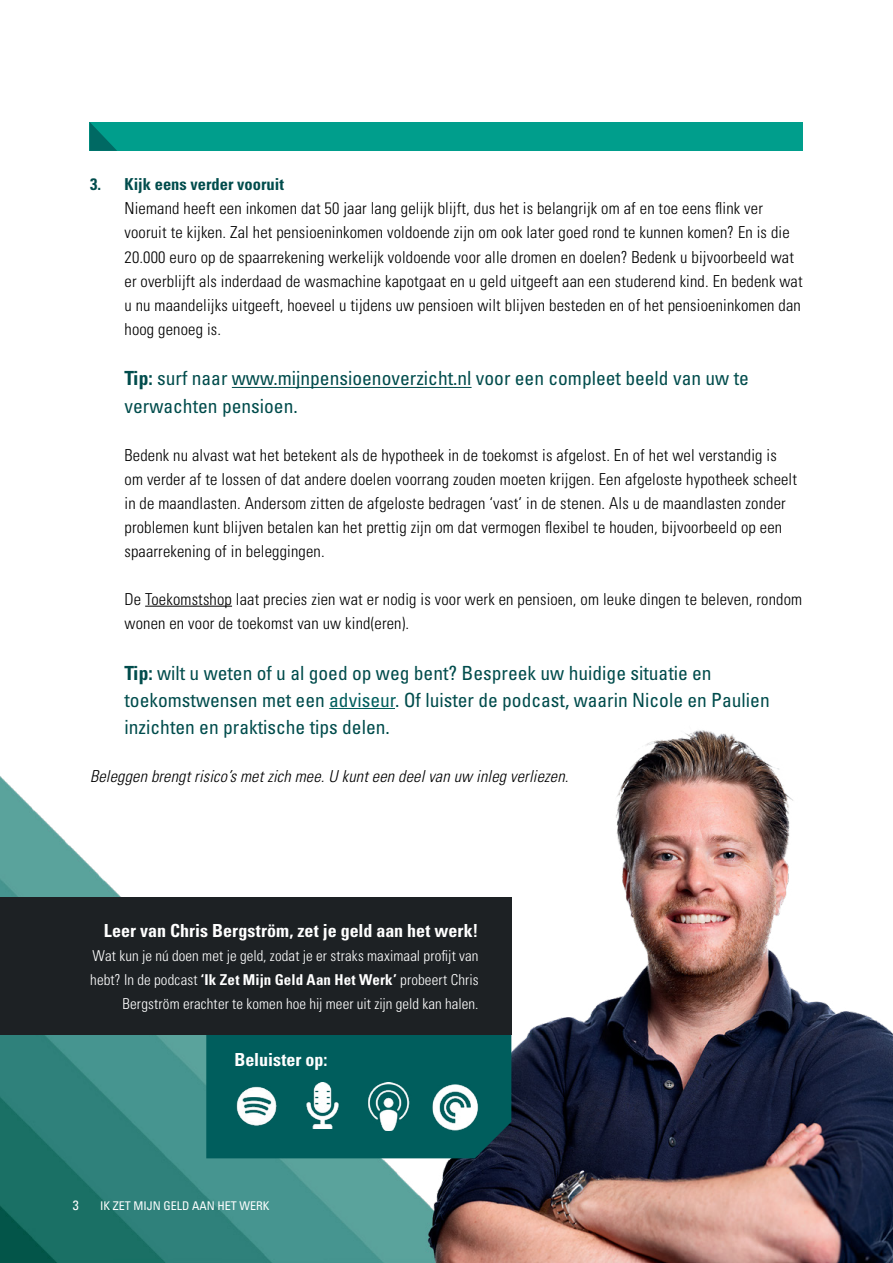
<style>
.page{position:relative;width:893px;height:1263px;background:#fff}
.page>*{position:absolute;margin:0;border:0;box-sizing:border-box;transform-origin:0 0}
.t1{font:condensed 19.5px/27px "Univers LT Std";color:#004c4c}
.t2{font:700 condensed 18px "Univers LT Std";color:#fff}
.t3{font:300 condensed 16.5px/24px "Univers LT Std";letter-spacing:.01em;color:#000}
.t4{font:italic 300 condensed 16.5px "Univers LT Std";color:#000}
.t5{font:700 condensed 16.5px "Univers LT Std";color:#004c4c}
.t6{font:300 condensed 15px/24px "Univers LT Std";letter-spacing:.005em;color:#fff;text-align:right}
.t7{font:condensed 13.5px "Univers LT Std";color:#fff}
.t8{font:condensed 12px "Univers LT Std";color:#fff}
.s1{font-weight:700}
.s2{color:#005e5d}
</style>
<div class="page">
<img style="left:0;top:730px;width:892px;height:533px">
<hr style="left:232px;top:387px;width:240px;height:1px;background:#004c4c">
<hr style="left:145px;top:606px;width:87px;height:1px;background:#000">
<hr style="left:329px;top:708px;width:66px;height:1px;background:#005e5d">
<div style="left:206px;top:1035px;width:305px;height:123px;background:#005e5d"></div>
<div style="left:0;top:897px;width:511px;height:138px;background:#1d2124"></div>
<img style="left:365px;top:1082px;width:48px;height:48px">
<img style="left:300px;top:1082px;width:46px;height:46px">
<img style="left:431px;top:1085px;width:48px;height:45px">
<img style="left:236px;top:1085px;width:42px;height:42px">
<div style="left:90px;top:122px;width:713px;height:29px;background:#009e8c"></div>
<svg style="left:90px;top:122px;width:27px;height:29px"></svg>
<p class="t5" style="left:90px;top:174px;width:195px">3. Kijk eens verder vooruit</p>
<p class="t3" style="left:125px;top:197px;width:680px">Niemand heeft een inkomen dat 50 jaar lang gelijk blijft, dus het is belangrijk om af en toe eens flink ver vooruit te kijken. Zal het pensioeninkomen voldoende zijn om ook later goed rond te kunnen komen? En is die 20.000 euro op de spaarrekening werkelijk voldoende voor alle dromen en doelen? Bedenk u bijvoorbeeld wat er overblijft als inderdaad de wasmachine kapotgaat en u geld uitgeeft aan een studerend kind. En bedenk wat u nu maandelijks uitgeeft, hoeveel u tijdens uw pensioen wilt blijven besteden en of het pensioeninkomen dan hoog genoeg is.</p>
<p class="t1" style="left:124px;top:365px;width:626px"><span class="s1">Tip:</span> surf naar www.mijnpensioenoverzicht.nl voor een compleet beeld van uw te verwachten pensioen.</p>
<p class="t3" style="left:124px;top:443px;width:674px">Bedenk nu alvast wat het betekent als de hypotheek in de toekomst is afgelost. En of het wel verstandig is om verder af te lossen of dat andere doelen voorrang zouden moeten krijgen. Een afgeloste hypotheek scheelt in de maandlasten. Andersom zitten de afgeloste bedragen ‘vast’ in de stenen. Als u de maandlasten zonder problemen kunt blijven betalen kan het prettig zijn om dat vermogen flexibel te houden, bijvoorbeeld op een spaarrekening of in beleggingen.</p>
<p class="t3" style="left:124px;top:587px;width:679px">De Toekomstshop laat precies zien wat er nodig is voor werk en pensioen, om leuke dingen te beleven, rondom wonen en voor de toekomst van uw kind(eren).</p>
<p class="t1" style="left:124px;top:659px;width:647px"><span class="s1">Tip:</span> wilt u weten of u al goed op weg bent? Bespreek uw huidige situatie en toekomstwensen met een <span class="s2">adviseur</span>. Of luister de podcast, waarin Nicole en Paulien inzichten en praktische tips delen.</p>
<p class="t4" style="left:90px;top:766px;width:484px">Beleggenbrengtrisico’smetzichmee.U kunteendeelvanuw inlegverliezen.</p>
<p class="t2" style="left:104px;top:919px;width:376px">Leer van Chris Bergström, zet je geld aan het werk!</p>
<p class="t6" style="left:90px;top:944px;width:390px">Wat kun je nú doen met je geld, zodat je er straks maximaal profijt van hebt? In de podcast <span class="s1">‘Ik Zet Mijn Geld Aan Het Werk’</span> probeert Chris<br>Bergström erachter te komen hoe hij meer uit zijn geld kan halen.</p>
<p class="t2" style="left:234px;top:1049px;width:95px">Beluister op:</p>
<p class="t7" style="left:73px;top:1196px;width:7px">3</p>
<p class="t8" style="left:100px;top:1198px;width:171px">IK ZET MIJN GELD AAN HET WERK</p>
</div>
